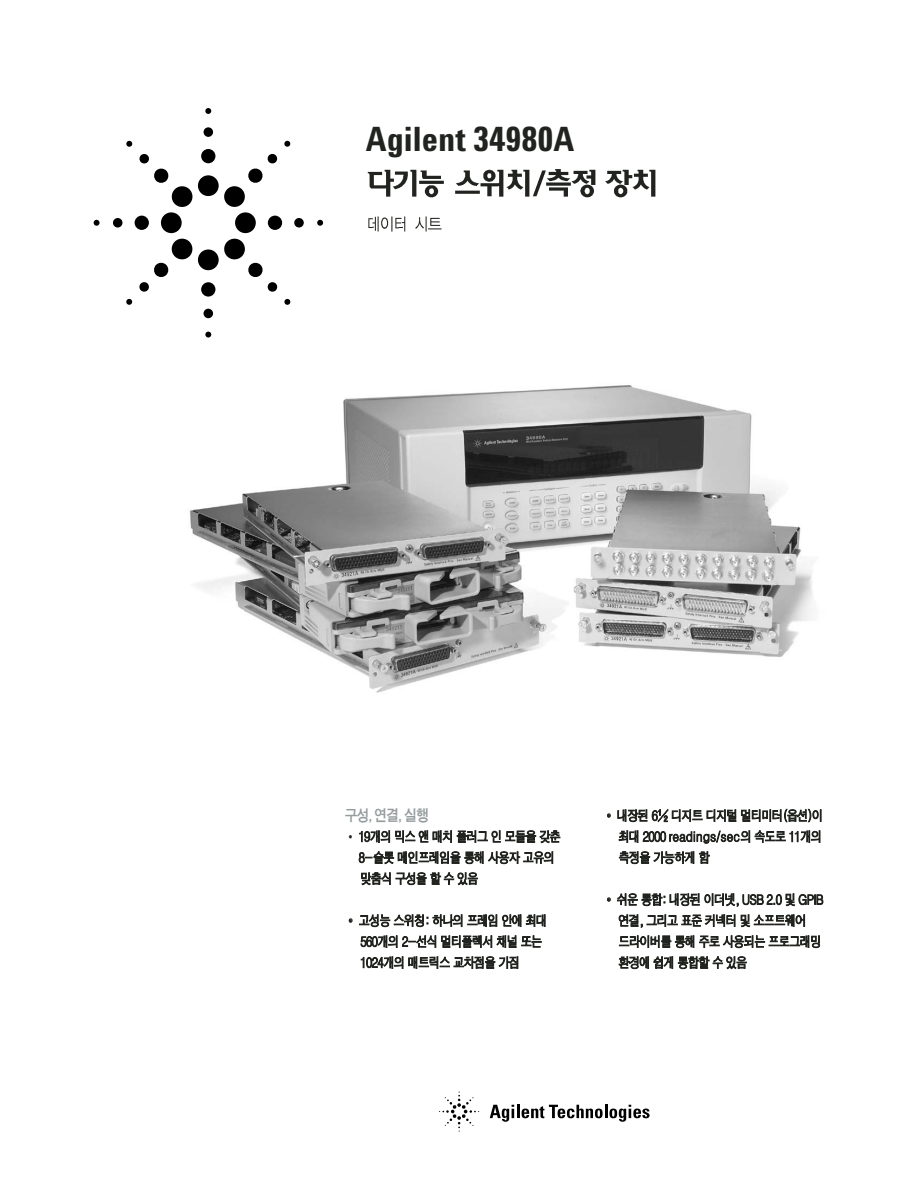
<style>
.page{position:relative;width:918px;height:1188px;background:#fff}
.page>*{position:absolute;margin:0;border:0;box-sizing:border-box;transform-origin:0 0}
.t1{font:700 34.5px "Agilent Cond";color:#20231e}
.t2{font:700 15px "HY Te Go Thic";color:#959c9d;scale:.85 1}
.t3{font:500 13.5px/21px "HY Go Thic";letter-spacing:-.09em;color:#20231e;scale:.85 1}
</style>
<div class="page">
<svg style="left:439px;top:1091px;width:40px;height:41px"></svg>
<svg style="left:490px;top:1105px;width:160px;height:17px"></svg>
<div style="left:198px;top:175px;width:21px;height:21px;background:#000;border-radius:50%"></div>
<div style="left:201px;top:149px;width:14px;height:14px;background:#000;border-radius:50%"></div>
<div style="left:204px;top:127px;width:9px;height:10px;background:#000;border-radius:50%"></div>
<svg style="left:205px;top:108px;width:6px;height:6px"></svg>
<div style="left:235px;top:212px;width:21px;height:21px;background:#000;border-radius:50%"></div>
<div style="left:268px;top:216px;width:14px;height:14px;background:#000;border-radius:50%"></div>
<div style="left:294px;top:218px;width:10px;height:10px;background:#000;border-radius:50%"></div>
<svg style="left:317px;top:220px;width:6px;height:6px"></svg>
<div style="left:198px;top:249px;width:21px;height:21px;background:#000;border-radius:50%"></div>
<div style="left:201px;top:282px;width:14px;height:15px;background:#000;border-radius:50%"></div>
<div style="left:204px;top:309px;width:9px;height:9px;background:#000;border-radius:50%"></div>
<svg style="left:205px;top:332px;width:6px;height:6px"></svg>
<div style="left:161px;top:212px;width:21px;height:21px;background:#000;border-radius:50%"></div>
<div style="left:135px;top:216px;width:14px;height:14px;background:#000;border-radius:50%"></div>
<div style="left:113px;top:218px;width:9px;height:10px;background:#000;border-radius:50%"></div>
<svg style="left:94px;top:220px;width:6px;height:6px"></svg>
<svg style="left:224px;top:154px;width:54px;height:53px"></svg>
<svg style="left:284px;top:141px;width:7px;height:6px"></svg>
<svg style="left:224px;top:238px;width:54px;height:54px"></svg>
<svg style="left:284px;top:299px;width:7px;height:6px"></svg>
<svg style="left:139px;top:238px;width:54px;height:54px"></svg>
<svg style="left:126px;top:299px;width:6px;height:6px"></svg>
<svg style="left:139px;top:154px;width:54px;height:53px"></svg>
<svg style="left:126px;top:141px;width:7px;height:6px"></svg>
<img style="left:189px;top:385px;width:624px;height:308px">
<img style="left:367px;top:169px;width:25px;height:28px">
<img style="left:392px;top:169px;width:25px;height:28px">
<img style="left:419px;top:170px;width:25px;height:28px">
<img style="left:455px;top:170px;width:23px;height:24px">
<img style="left:478px;top:169px;width:26px;height:28px">
<img style="left:506px;top:169px;width:38px;height:28px">
<img style="left:544px;top:169px;width:26px;height:28px">
<img style="left:570px;top:169px;width:26px;height:29px">
<img style="left:605px;top:169px;width:25px;height:29px">
<img style="left:630px;top:169px;width:26px;height:28px">
<img style="left:368px;top:216px;width:11px;height:16px">
<img style="left:381px;top:216px;width:25px;height:16px">
<img style="left:415px;top:216px;width:27px;height:16px">
<h1 class="t1" style="left:366px;top:127px;width:210px">Agilent 34980A</h1>
<p class="t2" style="left:345px;top:808px;width:101px">구성, 연결, 실행</p>
<p class="t3" style="left:358px;top:826px;width:240px;text-indent:-14px">• 19개의 믹스 앤 매치 플러그 인 모듈을 갖춘<br>8-슬롯 메인프레임을 통해 사용자 고유의 맞춤식 구성을 할 수 있음</p>
<p class="t3" style="left:360px;top:910px;width:222px;text-indent:-15px">• 고성능 스위칭: 하나의 프레임 안에 최대<br>560개의 2-선식 멀티플렉서 채널 또는<br>1024개의 매트릭스 교차점을 가짐</p>
<p class="t3" style="left:618px;top:805px;width:243px;text-align:justify;text-indent:-15px">• 내장된 6½ 디지트 디지털 멀티미터(옵션)이 최대 2000 readings/sec의 속도로 11개의 측정을 가능하게 함</p>
<p class="t3" style="left:618px;top:889px;width:243px;text-indent:-15px">• 쉬운 통합: 내장된 이더넷, USB 2.0 및 GPIB 연결, 그리고 표준 커넥터 및 소프트웨어 드라이버를 통해 주로 사용되는 프로그래밍 환경에 쉽게 통합할 수 있음</p>
</div>
